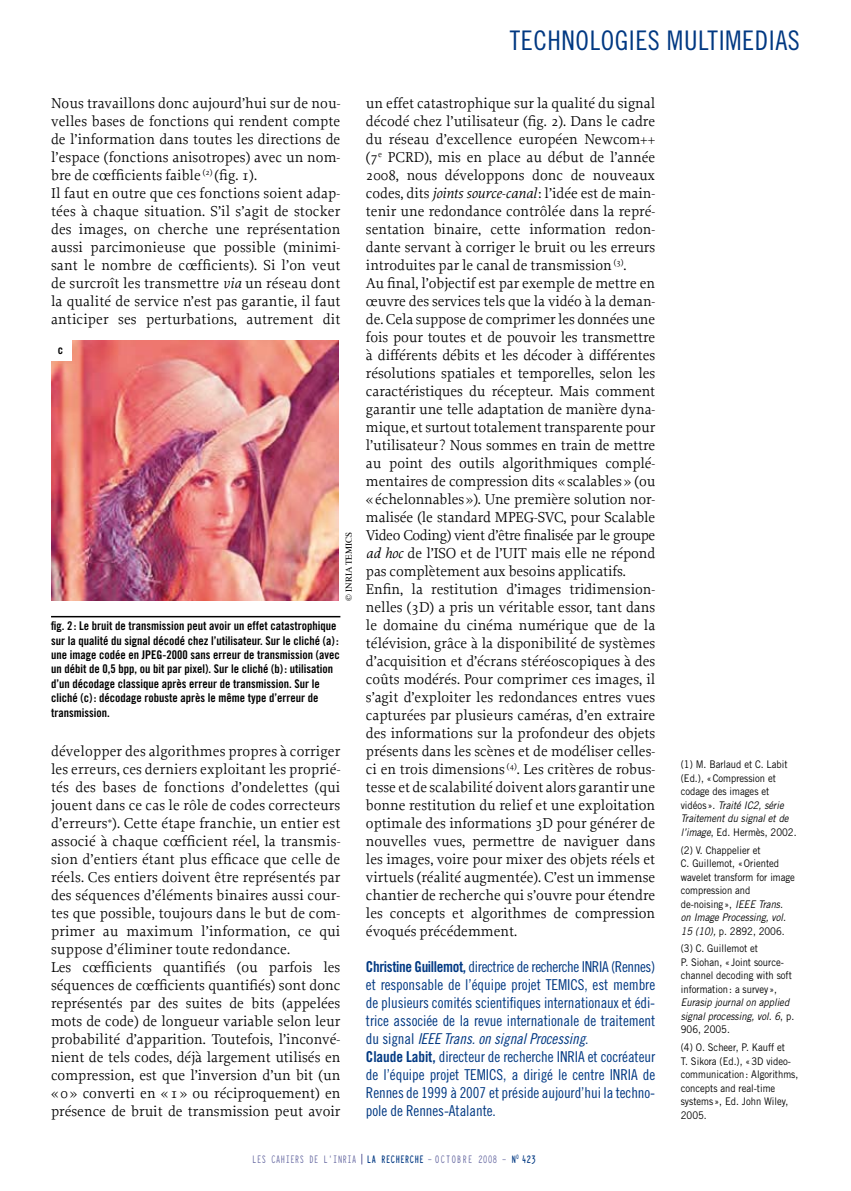
<style>
.page{position:relative;width:851px;height:1191px;background:#fff}
.page>*{position:absolute;margin:0;border:0;box-sizing:border-box;transform-origin:0 0}
.t1{font:27px "Trade Gothic Cond Eighteen";letter-spacing:.02em;color:#003882}
.t2{font:15px/18px "Proforma";color:#000}
.t3{font:15px/18px "Trade Gothic Cond Eighteen";letter-spacing:-.005em;color:#003882;text-align:justify}
.t4{font:15px "Trade Gothic Cond Eighteen Obl";letter-spacing:-.005em;color:#003882}
.t5{font:12px/14.4px "Trade Gothic Bold Cond Twenty";color:#000}
.t6{font:700 12px "Typewriter Condensed";letter-spacing:-.01em;color:#003882;scale:.9 1}
.t7{font:12px "Typewriter Condensed";letter-spacing:-.01em;color:#63659f;scale:.9 1}
.t8{font:10.5px/13.5px "Trade Gothic";color:#000;scale:.9 1}
.t9{font:italic 10.5px/13.5px "Trade Gothic";color:#000;scale:.9 1}
.t10{font:9px "Times";color:#000}
.s1{font-style:italic}
.s2{font-family:"Trade Gothic Bold Cond Twenty"}
.s3{font-family:"Trade Gothic Cond Eighteen"}
.s4{font-style:normal}
.s5{font-weight:400;color:#63659f}
</style>
<div class="page">
<hr style="left:51px;top:616px;width:289px;height:1px;background:#000">
<img style="left:51px;top:340px;width:287px;height:261px">
<div style="left:50px;top:339px;width:21px;height:21px;background:#fff"></div>
<h1 class="t1" style="left:510px;top:24px;width:291px">TECHNOLOGIES MULTIMEDIAS</h1>
<p class="t2" style="left:51px;top:94px;width:291px">Nous travaillons donc aujourd’hui sur de nou&shy;velles bases de fonctions qui rendent compte de l’information dans toutes les directions de l’espace (fonctions anisotropes) avec un nom&shy;bre de cœfficients faible <sup>(2)</sup> (fig. 1).<br>Il faut en outre que ces fonctions soient adap&shy;tées à chaque situation. S’il s’agit de stocker des images, on cherche une représentation aussi parcimonieuse que possible (minimi&shy;sant le nombre de cœfficients). Si l’on veut de surcroît les transmettre <span class="s1">via</span> un réseau dont la qualité de service n’est pas garantie, il faut anticiper ses perturbations, autrement dit</p>
<p class="t5" style="left:58px;top:343px;width:7px">c</p>
<p class="t10" style="left:340px;top:601px;width:70px;rotate:-90deg">© INRIA TEMICS</p>
<p class="t5" style="left:51px;top:618px;width:290px">fig. 2 : Le bruit de transmission peut avoir un effet catastrophique sur la qualité du signal décodé chez l’utilisateur. Sur le cliché (a): une image codée en JPEG-2000 sans erreur de transmission (avec un débit de 0,5 bpp, ou bit par pixel). Sur le cliché (b): utilisation d’un décodage classique après erreur de transmission. Sur le cliché (c): décodage robuste après le même type d’erreur de transmission.</p>
<p class="t2" style="left:51px;top:742px;width:291px">développer des algorithmes propres à corriger les erreurs, ces derniers exploitant les proprié&shy;tés des bases de fonctions d’ondelettes (qui jouent dans ce cas le rôle de codes correcteurs d’erreurs<sup>*</sup>). Cette étape franchie, un entier est associé à chaque cœfficient réel, la transmis&shy;sion d’entiers étant plus efficace que celle de réels. Ces entiers doivent être représentés par des séquences d’éléments binaires aussi cour&shy;tes que possible, toujours dans le but de com&shy;primer au maximum l’information, ce qui suppose d’éliminer toute redondance.<br>Les cœfficients quantifiés (ou parfois les séquences de cœfficients quantifiés) sont donc représentés par des suites de bits (appelées mots de code) de longueur variable selon leur probabilité d’apparition. Toutefois, l’inconvé&shy;nient de tels codes, déjà largement utilisés en compression, est que l’inversion d’un bit (un « 0 » converti en «1 » ou réciproquement) en présence de bruit de transmission peut avoir</p>
<p class="t2" style="left:366px;top:94px;width:291px">un effet catastrophique sur la qualité du signal décodé chez l’utilisateur (fig. 2). Dans le cadre du réseau d’excellence européen Newcom++ (7<sup>e</sup> PCRD), mis en place au début de l’année 2008, nous développons donc de nouveaux codes, dits <span class="s1">joints source-canal</span>: l’idée est de main&shy;tenir une redondance contrôlée dans la repré&shy;sentation binaire, cette information redon&shy;dante servant à corriger le bruit ou les erreurs introduites par le canal de transmission <sup>(3)</sup>.<br>Au final, l’objectif est par exemple de mettre en œuvre des services tels que la vidéo à la deman&shy;de. Cela suppose de comprimer les données une fois pour toutes et de pouvoir les transmettre à différents débits et les décoder à différentes résolutions spatiales et temporelles, selon les caractéristiques du récepteur. Mais comment garantir une telle adaptation de manière dyna&shy;mique, et surtout totalement transparente pour l’utilisateur ? Nous sommes en train de mettre au point des outils algorithmiques complé&shy;mentaires de compression dits «scalables» (ou «échelonnables»). Une première solution nor&shy;malisée (le standard MPEG-SVC, pour Scalable Video Coding) vient d’être finalisée par le groupe <span class="s1">ad hoc</span> de l’ISO et de l’UIT mais elle ne répond pas complètement aux besoins applicatifs.<br>Enfin, la restitution d’images tridimension&shy;nelles (3D) a pris un véritable essor, tant dans le domaine du cinéma numérique que de la télévision, grâce à la disponibilité de systèmes d’acquisition et d’écrans stéréoscopiques à des coûts modérés. Pour comprimer ces images, il s’agit d’exploiter les redondances entres vues capturées par plusieurs caméras, d’en extraire des informations sur la profondeur des objets présents dans les scènes et de modéliser celles&shy;ci en trois dimensions <sup>(4)</sup>. Les critères de robus&shy;tesse et de scalabilité doivent alors garantir une bonne restitution du relief et une exploitation optimale des informations 3D pour générer de nouvelles vues, permettre de naviguer dans les images, voire pour mixer des objets réels et virtuels (réalité augmentée). C’est un immense chantier de recherche qui s’ouvre pour étendre les concepts et algorithmes de compression évoqués précédemment.</p>
<p class="t3" style="left:366px;top:957px;width:291px"><span class="s2">Christine Guillemot,</span> directrice de recherche INRIA (Rennes) et responsable de l’équipe projet TEMICS, est membre de plusieurs comités scientifiques internationaux et édi&shy;trice associée de la revue internationale de traitement</p>
<p class="t4" style="left:366px;top:1030px;width:224px"><span class="s3">du signal</span> IEEE Trans. on signal Processing<span class="s3">.</span></p>
<p class="t3" style="left:366px;top:1047px;width:291px"><span class="s2">Claude Labit,</span> directeur de recherche INRIA et cocréateur de l’équipe projet TEMICS, a dirigé le centre INRIA de Rennes de 1999 à 2007 et préside aujourd’hui la techno&shy;pole de Rennes-Atalante.</p>
<p class="t8" style="left:680px;top:757px;width:130px">(1) M. Barlaud et C. Labit (Ed.), «Compression et codage des images et vidéos». <span class="s1">Traité IC2, série<br>Traitement du signal et de l’image</span>, Ed. Hermès, 2002.</p>
<p class="t8" style="left:680px;top:843px;width:128px">(2) V. Chappelier et<br>C. Guillemot, «Oriented wavelet transform for image compression and de-noising», <span class="s1">IEEE Trans. on Image Processing, vol.<br>15 (10),</span> p. 2892, 2006.</p>
<p class="t8" style="left:680px;top:941px;width:125px">(3) C. Guillemot et<br>P. Siohan, « Joint source&shy;channel decoding with soft information: a survey»,</p>
<p class="t9" style="left:680px;top:995px;width:127px">Eurasip journal on applied signal processing, vol. 6<span class="s4">, p.<br>906, 2005.</span></p>
<p class="t8" style="left:680px;top:1040px;width:132px">(4) O. Scheer, P. Kauff et<br>T. Sikora (Ed.), «3D video&shy;communication: Algorithms, concepts and real-time systems», Ed. John Wiley,<br>2005.</p>
<p class="t7" style="left:252px;top:1150px;width:106px">LES CAHIERS DE L ’INRIA</p>
<p class="t6" style="left:367px;top:1150px;width:189px">LA RECHERCHE <span class="s5">- OCTOBRE 2008 -</span> N<sup>0</sup> 423</p>
</div>
